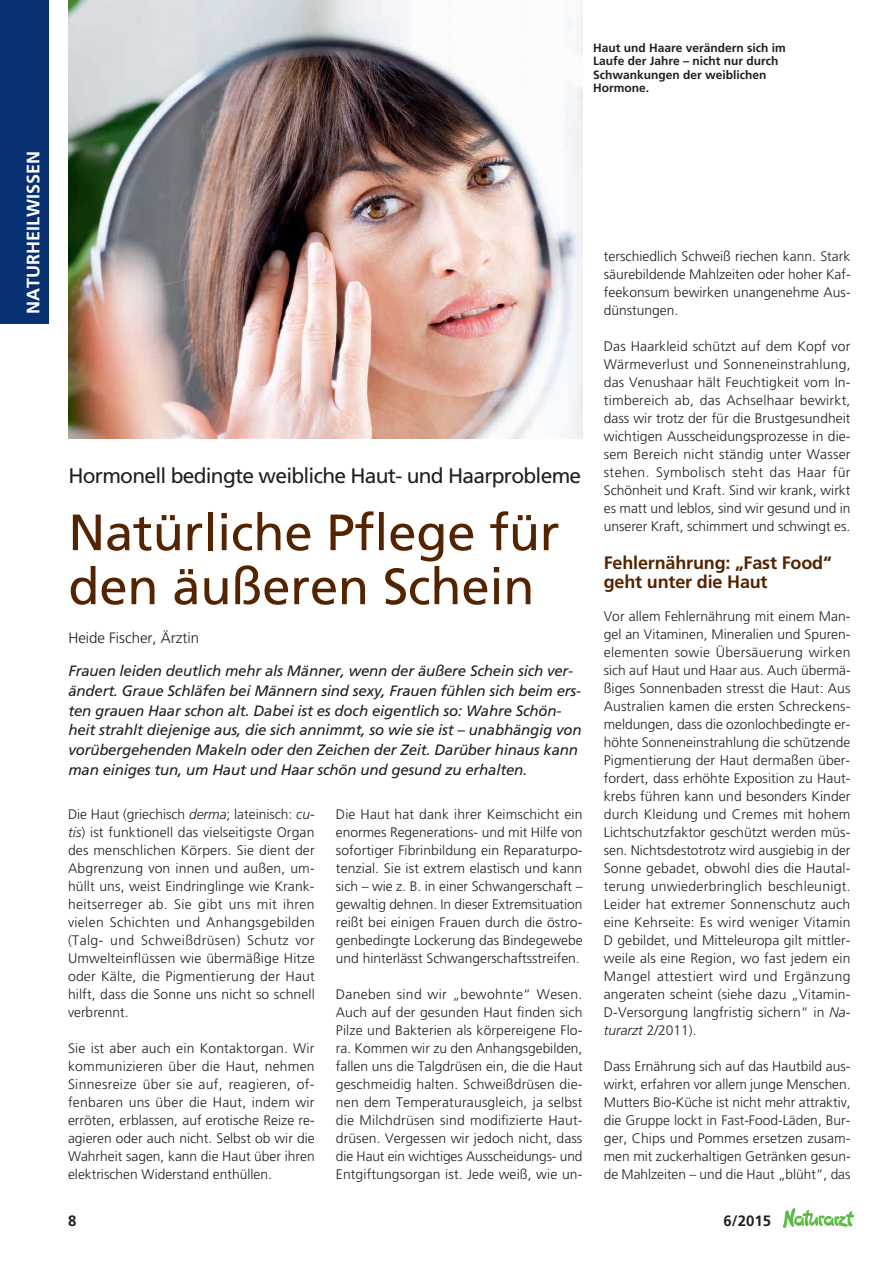
<style>
.page{position:relative;width:893px;height:1263px;background:#fff}
.page>*{position:absolute;margin:0;border:0;box-sizing:border-box;transform-origin:0 0}
.t1{font:51px/54px "Frutiger";letter-spacing:-.005em;color:#542300}
.t2{font:21px "Frutiger";letter-spacing:-.035em;color:#231f20}
.t3{font:700 18px/19.5px "Frutiger";letter-spacing:-.01em;color:#542300}
.t4{font:700 18px "Frutiger";color:#fff}
.t5{font:italic 15px/19.8px "Frutiger";letter-spacing:-.01em;color:#231f20}
.t6{font:300 15px "Frutiger";color:#231f20}
.t7{font:700 15px "Frutiger";color:#231f20}
.t8{font:300 13.8px/18px "Frutiger";color:#231f20;text-align:justify}
.t9{font:700 12px/13.5px "Frutiger";color:#231f20}
.s1{font-style:italic}
</style>
<div class="page">
<div style="left:0;top:0;width:48px;height:322px;background:#073172"></div>
<img style="left:783px;top:1208px;width:70px;height:19px">
<img style="left:68px;top:0;width:515px;height:438px">
<h3 class="t4" style="left:23px;top:314px;width:165px;rotate:-90deg">NATURHEILWISSEN</h3>
<p class="t9" style="left:593px;top:41px;width:194px">Haut und Haare verändern sich im<br>Laufe der Jahre – nicht nur durch<br>Schwankungen der weiblichen<br>Hormone.</p>
<h2 class="t2" style="left:68px;top:464px;width:514px">Hormonell bedingte weibliche Haut- und Haarprobleme</h2>
<h1 class="t1" style="left:68px;top:505px;width:493px">Natürliche Pflege für den äußeren Schein</h1>
<p class="t6" style="left:68px;top:630px;width:132px">Heide Fischer, Ärztin</p>
<p class="t5" style="left:68px;top:661px;width:515px">Frauen leiden deutlich mehr als Männer, wenn der äußere Schein sich ver&shy;ändert. Graue Schläfen bei Männern sind sexy, Frauen fühlen sich beim ers&shy;ten grauen Haar schon alt. Dabei ist es doch eigentlich so: Wahre Schön&shy;heit strahlt diejenige aus, die sich annimmt, so wie sie ist – unabhängig von vorübergehenden Makeln oder den Zeichen der Zeit. Darüber hinaus kann man einiges tun, um Haut und Haar schön und gesund zu erhalten.</p>
<p class="t8" style="left:68px;top:805px;width:248px">Die Haut (griechisch <span class="s1">derma</span>; lateinisch: <span class="s1">cu&shy;tis</span>) ist funktionell das vielseitigste Organ des menschlichen Körpers. Sie dient der Abgrenzung von innen und außen, um&shy;hüllt uns, weist Eindringlinge wie Krank&shy;heitserreger ab. Sie gibt uns mit ihren vielen Schichten und Anhangsgebilden (Talg- und Schweißdrüsen) Schutz vor Umwelteinflüssen wie übermäßige Hitze oder Kälte, die Pigmentierung der Haut hilft, dass die Sonne uns nicht so schnell verbrennt.</p>
<p class="t8" style="left:68px;top:1039px;width:248px">Sie ist aber auch ein Kontaktorgan. Wir kommunizieren über die Haut, nehmen Sinnesreize über sie auf, reagieren, of&shy;fenbaren uns über die Haut, indem wir erröten, erblassen, auf erotische Reize re&shy;agieren oder auch nicht. Selbst ob wir die Wahrheit sagen, kann die Haut über ihren elektrischen Widerstand enthüllen.</p>
<p class="t8" style="left:336px;top:805px;width:248px">Die Haut hat dank ihrer Keimschicht ein enormes Regenerations- und mit Hilfe von sofortiger Fibrinbildung ein Reparaturpo&shy;tenzial. Sie ist extrem elastisch und kann sich – wie z. B. in einer Schwangerschaft – gewaltig dehnen. In dieser Extremsituation reißt bei einigen Frauen durch die östro&shy;genbedingte Lockerung das Bindegewebe und hinterlässt Schwangerschaftsstreifen.</p>
<p class="t8" style="left:336px;top:985px;width:248px">Daneben sind wir „bewohnte“ Wesen.<br>Auch auf der gesunden Haut finden sich Pilze und Bakterien als körpereigene Flo&shy;ra. Kommen wir zu den Anhangsgebilden, fallen uns die Talgdrüsen ein, die die Haut geschmeidig halten. Schweißdrüsen die&shy;nen dem Temperaturausgleich, ja selbst die Milchdrüsen sind modifizierte Haut&shy;drüsen. Vergessen wir jedoch nicht, dass die Haut ein wichtiges Ausscheidungs- und Entgiftungsorgan ist. Jede weiß, wie un-</p>
<p class="t8" style="left:604px;top:247px;width:248px">terschiedlich Schweiß riechen kann. Stark säurebildende Mahlzeiten oder hoher Kaf&shy;feekonsum bewirken unangenehme Aus&shy;dünstungen.</p>
<p class="t8" style="left:604px;top:337px;width:248px">Das Haarkleid schützt auf dem Kopf vor Wärmeverlust und Sonneneinstrahlung, das Venushaar hält Feuchtigkeit vom In&shy;timbereich ab, das Achselhaar bewirkt, dass wir trotz der für die Brustgesundheit wichtigen Ausscheidungsprozesse in die&shy;sem Bereich nicht ständig unter Wasser stehen. Symbolisch steht das Haar für Schönheit und Kraft. Sind wir krank, wirkt es matt und leblos, sind wir gesund und in unserer Kraft, schimmert und schwingt es.</p>
<h3 class="t3" style="left:604px;top:553px;width:229px">Fehlernährung: „Fast Food“ geht unter die Haut</h3>
<p class="t8" style="left:604px;top:607px;width:248px">Vor allem Fehlernährung mit einem Man&shy;gel an Vitaminen, Mineralien und Spuren&shy;elementen sowie Übersäuerung wirken sich auf Haut und Haar aus. Auch übermä&shy;ßiges Sonnenbaden stresst die Haut: Aus Australien kamen die ersten Schreckens&shy;meldungen, dass die ozonlochbedingte er&shy;höhte Sonneneinstrahlung die schützende Pigmentierung der Haut dermaßen über&shy;fordert, dass erhöhte Exposition zu Haut&shy;krebs führen kann und besonders Kinder durch Kleidung und Cremes mit hohem Lichtschutzfaktor geschützt werden müs&shy;sen. Nichtsdestotrotz wird ausgiebig in der Sonne gebadet, obwohl dies die Hautal&shy;terung unwiederbringlich beschleunigt.<br>Leider hat extremer Sonnenschutz auch eine Kehrseite: Es wird weniger Vitamin D gebildet, und Mitteleuropa gilt mittler&shy;weile als eine Region, wo fast jedem ein Mangel attestiert wird und Ergänzung angeraten scheint (siehe dazu „Vitamin-D-Versorgung langfristig sichern“ in <span class="s1">Na&shy;turarzt</span> 2/2011).</p>
<p class="t8" style="left:604px;top:1057px;width:248px">Dass Ernährung sich auf das Hautbild aus&shy;wirkt, erfahren vor allem junge Menschen.<br>Mutters Bio-Küche ist nicht mehr attraktiv, die Gruppe lockt in Fast-Food-Läden, Bur&shy;ger, Chips und Pommes ersetzen zusam&shy;men mit zuckerhaltigen Getränken gesun&shy;de Mahlzeiten – und die Haut „blüht“, das</p>
<p class="t7" style="left:68px;top:1212px;width:10px">8</p>
<p class="t7" style="left:723px;top:1212px;width:49px">6/2015</p>
</div>
